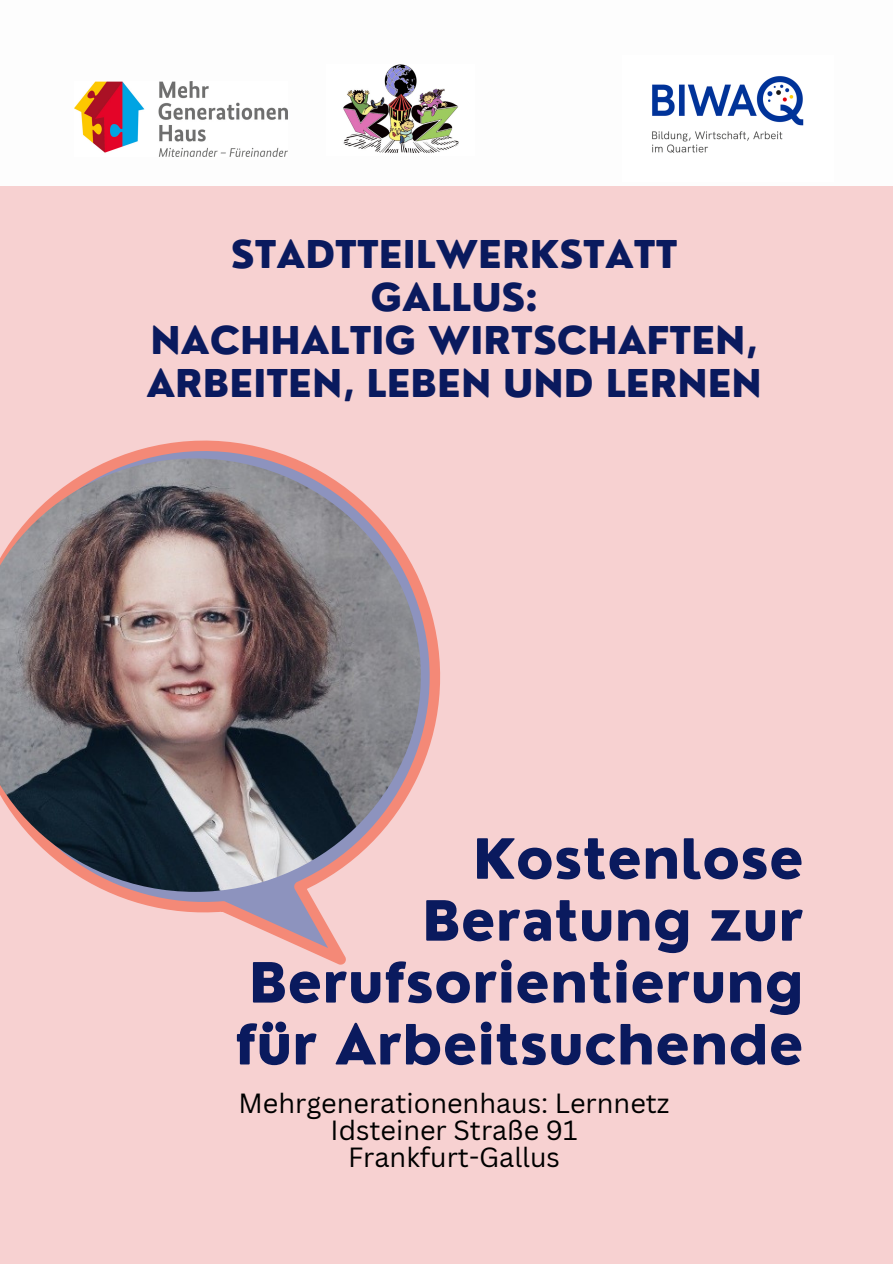
<style>
.page{position:relative;width:893px;height:1264px;background:#fff}
.page>*{position:absolute;margin:0;border:0;box-sizing:border-box;transform-origin:0 0}
.t1{font:800 54px/61.8px "Nourd";color:#0a1a5e;text-align:right}
.t2{font:800 37.35px/42.8px "Nourd";color:#0a1a5e;text-align:center}
.t3{font:27px "Canva Sans";color:#000}
</style>
<div class="page">
<div style="left:0;top:0;width:892px;height:1263px;background:#f7d1d1"></div>
<svg style="left:106px;top:440px;width:335px;height:525px"></svg>
<img style="left:0;top:458px;width:421px;height:433px">
<div style="left:0;top:0;width:892px;height:186px;background:#fdfdfd"></div>
<img style="left:74px;top:81px;width:213px;height:75px">
<img style="left:343px;top:65px;width:116px;height:88px">
<img style="left:652px;top:76px;width:152px;height:77px">
<p class="t2" style="left:146px;top:233px;width:617px">STADTTEILWERKSTATT<br>GALLUS:<br>NACHHALTIG WIRTSCHAFTEN,<br>ARBEITEN, LEBEN UND LERNEN</p>
<p class="t1" style="left:235px;top:827px;width:570px">Kostenlose<br>Beratung zur<br>Berufsorientierung für Arbeitsuchende</p>
<h2 class="t3" style="left:238px;top:1084px;width:432px">Mehrgenerationenhaus: Lernnetz</h2>
<p class="t3" style="left:330px;top:1111px;width:248px">Idsteiner Straße 91</p>
<p class="t3" style="left:348px;top:1138px;width:213px">Frankfurt-Gallus</p>
</div>
